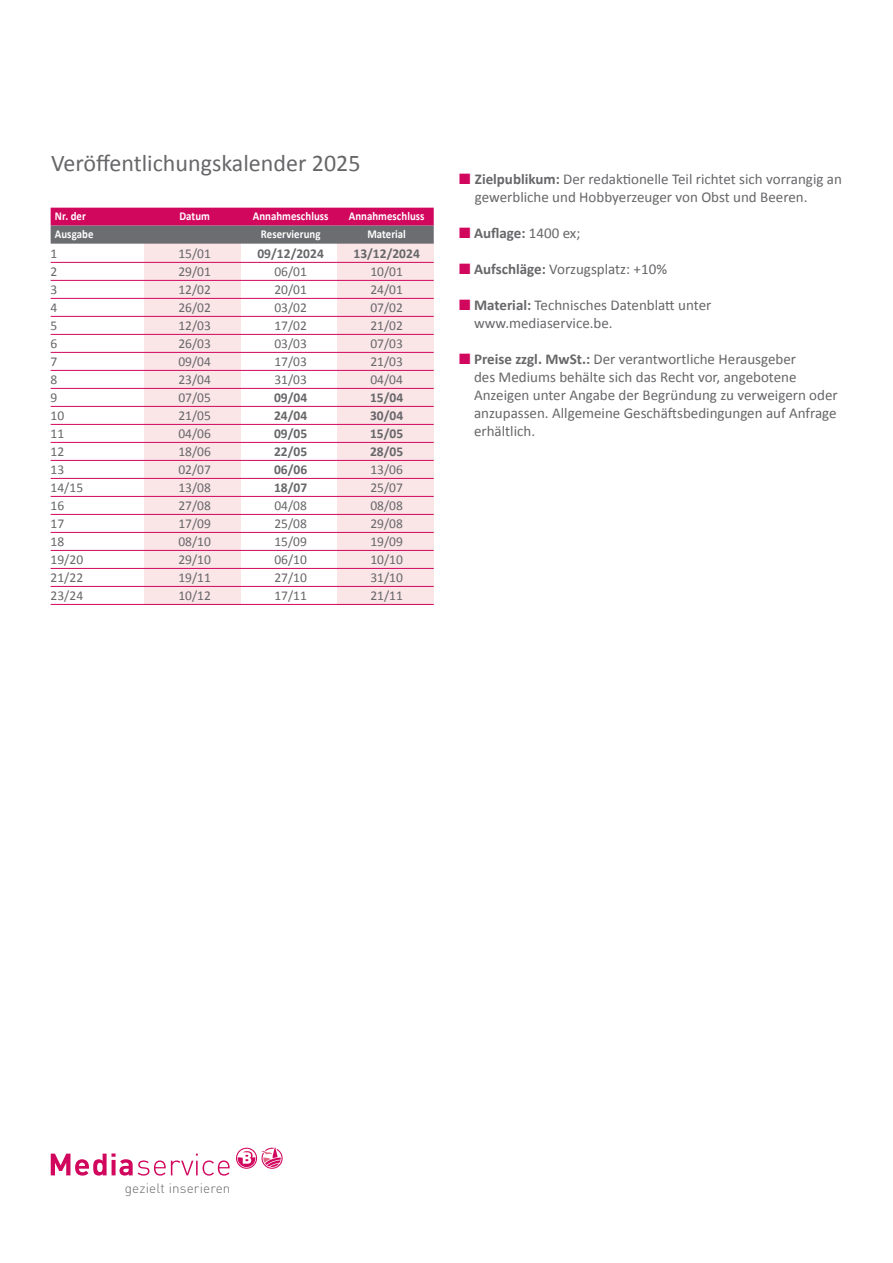
<style>
.page{position:relative;width:893px;height:1263px;background:#fff}
.page>*{position:absolute;margin:0;border:0;box-sizing:border-box;transform-origin:0 0}
.t1{font:24px "Calibri";color:#67676a}
.t2{font:15px/18px "Calibri";color:#67676a}
.t3{font:700 15px "Calibri";color:#67676a}
.t4{font:13.5px "Calibri";color:#67676a}
.t5{font:700 13.5px "Calibri";color:#67676a}
.t6{font:300 13.5px "DINOT";letter-spacing:.015em;color:#67676a}
.t7{font:700 12px "Calibri";letter-spacing:.005em;color:#fff;scale:.9 1}
.s1{color:#d1075e}
.s2{font-weight:700}
.s3{font-weight:400}
</style>
<div class="page">
<svg style="left:51px;top:1153px;width:179px;height:22px"></svg>
<svg style="left:236px;top:1147px;width:47px;height:22px"></svg>
<div style="left:145px;top:239px;width:96px;height:366px;background:#fae5e7"></div>
<div style="left:337px;top:239px;width:97px;height:366px;background:#fae5e7"></div>
<div style="left:51px;top:208px;width:383px;height:18px;background:#d1075e"></div>
<div style="left:51px;top:226px;width:383px;height:18px;background:#6c6d70"></div>
<hr style="left:51px;top:262px;width:383px;height:1px;background:#d1075e">
<hr style="left:51px;top:280px;width:383px;height:1px;background:#d1075e">
<hr style="left:51px;top:298px;width:383px;height:1px;background:#d1075e">
<hr style="left:51px;top:316px;width:383px;height:1px;background:#d1075e">
<hr style="left:51px;top:334px;width:383px;height:1px;background:#d1075e">
<hr style="left:51px;top:352px;width:383px;height:1px;background:#d1075e">
<hr style="left:51px;top:370px;width:383px;height:1px;background:#d1075e">
<hr style="left:51px;top:388px;width:383px;height:1px;background:#d1075e">
<hr style="left:51px;top:406px;width:383px;height:1px;background:#d1075e">
<hr style="left:51px;top:424px;width:383px;height:1px;background:#d1075e">
<hr style="left:51px;top:442px;width:383px;height:1px;background:#d1075e">
<hr style="left:51px;top:460px;width:383px;height:1px;background:#d1075e">
<hr style="left:51px;top:478px;width:383px;height:1px;background:#d1075e">
<hr style="left:51px;top:496px;width:383px;height:1px;background:#d1075e">
<hr style="left:51px;top:514px;width:383px;height:1px;background:#d1075e">
<hr style="left:51px;top:532px;width:383px;height:1px;background:#d1075e">
<hr style="left:51px;top:550px;width:383px;height:1px;background:#d1075e">
<hr style="left:51px;top:568px;width:383px;height:1px;background:#d1075e">
<hr style="left:51px;top:586px;width:383px;height:1px;background:#d1075e">
<hr style="left:51px;top:604px;width:383px;height:1px;background:#d1075e">
<h1 class="t1" style="left:51px;top:146px;width:311px">Veröffentlichungskalender 2025</h1>
<p class="t7" style="left:55px;top:208px;width:36px">Nr. der</p>
<p class="t7" style="left:179px;top:208px;width:35px">Datum</p>
<p class="t7" style="left:253px;top:208px;width:86px">Annahmeschluss</p>
<p class="t7" style="left:349px;top:208px;width:86px">Annahmeschluss</p>
<p class="t7" style="left:55px;top:226px;width:44px">Ausgabe</p>
<p class="t7" style="left:261px;top:226px;width:68px">Reservierung</p>
<p class="t7" style="left:367px;top:226px;width:44px">Material</p>
<p class="t4" style="left:51px;top:244px;width:8px">1</p>
<p class="t4" style="left:178px;top:244px;width:34px">15/01</p>
<p class="t5" style="left:257px;top:244px;width:68px">09/12/2024</p>
<p class="t5" style="left:353px;top:244px;width:68px">13/12/2024</p>
<p class="t4" style="left:51px;top:262px;width:8px">2</p>
<p class="t4" style="left:178px;top:262px;width:34px">29/01</p>
<p class="t4" style="left:274px;top:262px;width:34px">06/01</p>
<p class="t4" style="left:370px;top:262px;width:34px">10/01</p>
<p class="t4" style="left:51px;top:280px;width:8px">3</p>
<p class="t4" style="left:178px;top:280px;width:34px">12/02</p>
<p class="t4" style="left:274px;top:280px;width:34px">20/01</p>
<p class="t4" style="left:370px;top:280px;width:34px">24/01</p>
<p class="t4" style="left:51px;top:298px;width:8px">4</p>
<p class="t4" style="left:178px;top:298px;width:34px">26/02</p>
<p class="t4" style="left:274px;top:298px;width:34px">03/02</p>
<p class="t4" style="left:370px;top:298px;width:34px">07/02</p>
<p class="t4" style="left:51px;top:316px;width:8px">5</p>
<p class="t4" style="left:178px;top:316px;width:34px">12/03</p>
<p class="t4" style="left:274px;top:316px;width:34px">17/02</p>
<p class="t4" style="left:370px;top:316px;width:34px">21/02</p>
<p class="t4" style="left:51px;top:334px;width:8px">6</p>
<p class="t4" style="left:178px;top:334px;width:34px">26/03</p>
<p class="t4" style="left:274px;top:334px;width:34px">03/03</p>
<p class="t4" style="left:370px;top:334px;width:34px">07/03</p>
<p class="t4" style="left:51px;top:352px;width:8px">7</p>
<p class="t4" style="left:178px;top:352px;width:34px">09/04</p>
<p class="t4" style="left:274px;top:352px;width:34px">17/03</p>
<p class="t4" style="left:370px;top:352px;width:34px">21/03</p>
<p class="t4" style="left:51px;top:370px;width:8px">8</p>
<p class="t4" style="left:178px;top:370px;width:34px">23/04</p>
<p class="t4" style="left:274px;top:370px;width:34px">31/03</p>
<p class="t4" style="left:370px;top:370px;width:34px">04/04</p>
<p class="t4" style="left:51px;top:388px;width:8px">9</p>
<p class="t4" style="left:178px;top:388px;width:34px">07/05</p>
<p class="t5" style="left:274px;top:388px;width:35px">09/04</p>
<p class="t5" style="left:370px;top:388px;width:35px">15/04</p>
<p class="t4" style="left:51px;top:406px;width:15px">10</p>
<p class="t4" style="left:178px;top:406px;width:34px">21/05</p>
<p class="t5" style="left:274px;top:406px;width:35px">24/04</p>
<p class="t5" style="left:370px;top:406px;width:35px">30/04</p>
<p class="t4" style="left:51px;top:424px;width:15px">11</p>
<p class="t4" style="left:178px;top:424px;width:34px">04/06</p>
<p class="t5" style="left:274px;top:424px;width:35px">09/05</p>
<p class="t5" style="left:370px;top:424px;width:35px">15/05</p>
<p class="t4" style="left:51px;top:442px;width:15px">12</p>
<p class="t4" style="left:178px;top:442px;width:34px">18/06</p>
<p class="t5" style="left:274px;top:442px;width:35px">22/05</p>
<p class="t5" style="left:370px;top:442px;width:35px">28/05</p>
<p class="t4" style="left:51px;top:460px;width:15px">13</p>
<p class="t4" style="left:178px;top:460px;width:34px">02/07</p>
<p class="t5" style="left:274px;top:460px;width:35px">06/06</p>
<p class="t4" style="left:370px;top:460px;width:34px">13/06</p>
<p class="t4" style="left:51px;top:478px;width:34px">14/15</p>
<p class="t4" style="left:178px;top:478px;width:34px">13/08</p>
<p class="t5" style="left:274px;top:478px;width:35px">18/07</p>
<p class="t4" style="left:370px;top:478px;width:34px">25/07</p>
<p class="t4" style="left:51px;top:496px;width:15px">16</p>
<p class="t4" style="left:178px;top:496px;width:34px">27/08</p>
<p class="t4" style="left:274px;top:496px;width:34px">04/08</p>
<p class="t4" style="left:370px;top:496px;width:34px">08/08</p>
<p class="t4" style="left:51px;top:514px;width:15px">17</p>
<p class="t4" style="left:178px;top:514px;width:34px">17/09</p>
<p class="t4" style="left:274px;top:514px;width:34px">25/08</p>
<p class="t4" style="left:370px;top:514px;width:34px">29/08</p>
<p class="t4" style="left:51px;top:532px;width:15px">18</p>
<p class="t4" style="left:178px;top:532px;width:34px">08/10</p>
<p class="t4" style="left:274px;top:532px;width:34px">15/09</p>
<p class="t4" style="left:370px;top:532px;width:34px">19/09</p>
<p class="t4" style="left:51px;top:550px;width:34px">19/20</p>
<p class="t4" style="left:178px;top:550px;width:34px">29/10</p>
<p class="t4" style="left:274px;top:550px;width:34px">06/10</p>
<p class="t4" style="left:370px;top:550px;width:34px">10/10</p>
<p class="t4" style="left:51px;top:568px;width:34px">21/22</p>
<p class="t4" style="left:178px;top:568px;width:34px">19/11</p>
<p class="t4" style="left:274px;top:568px;width:34px">27/10</p>
<p class="t4" style="left:370px;top:568px;width:34px">31/10</p>
<p class="t4" style="left:51px;top:586px;width:34px">23/24</p>
<p class="t4" style="left:178px;top:586px;width:34px">10/12</p>
<p class="t4" style="left:274px;top:586px;width:34px">17/11</p>
<p class="t4" style="left:370px;top:586px;width:34px">21/11</p>
<p class="t2" style="left:475px;top:170px;width:369px;text-indent:-16px"><span class="s1">■</span> <span class="s2">Zielpublikum:</span> Der redaktionelle Teil richtet sich vorrangig an gewerbliche und Hobbyerzeuger von Obst und Beeren.</p>
<p class="t3" style="left:459px;top:223px;width:123px"><span class="s1">■</span> Auflage: <span class="s3">1400 ex;</span></p>
<p class="t2" style="left:459px;top:260px;width:209px"><span class="s1">■</span> <span class="s2">Aufschläge:</span> Vorzugsplatz: +10%</p>
<p class="t2" style="left:474px;top:296px;width:239px;text-indent:-15px"><span class="s1">■</span> <span class="s2">Material:</span> Technisches Datenblatt unter www.mediaservice.be.</p>
<p class="t2" style="left:474px;top:350px;width:365px;text-indent:-15px"><span class="s1">■</span> <span class="s2">Preise zzgl. MwSt.:</span> Der verantwortliche Herausgeber<br>des Mediums behälte sich das Recht vor, angebotene Anzeigen unter Angabe der Begründung zu verweigern oder anzupassen. Allgemeine Geschäftsbedingungen auf Anfrage erhältlich.</p>
<p class="t6" style="left:125px;top:1180px;width:107px">gezielt inserieren</p>
</div>
